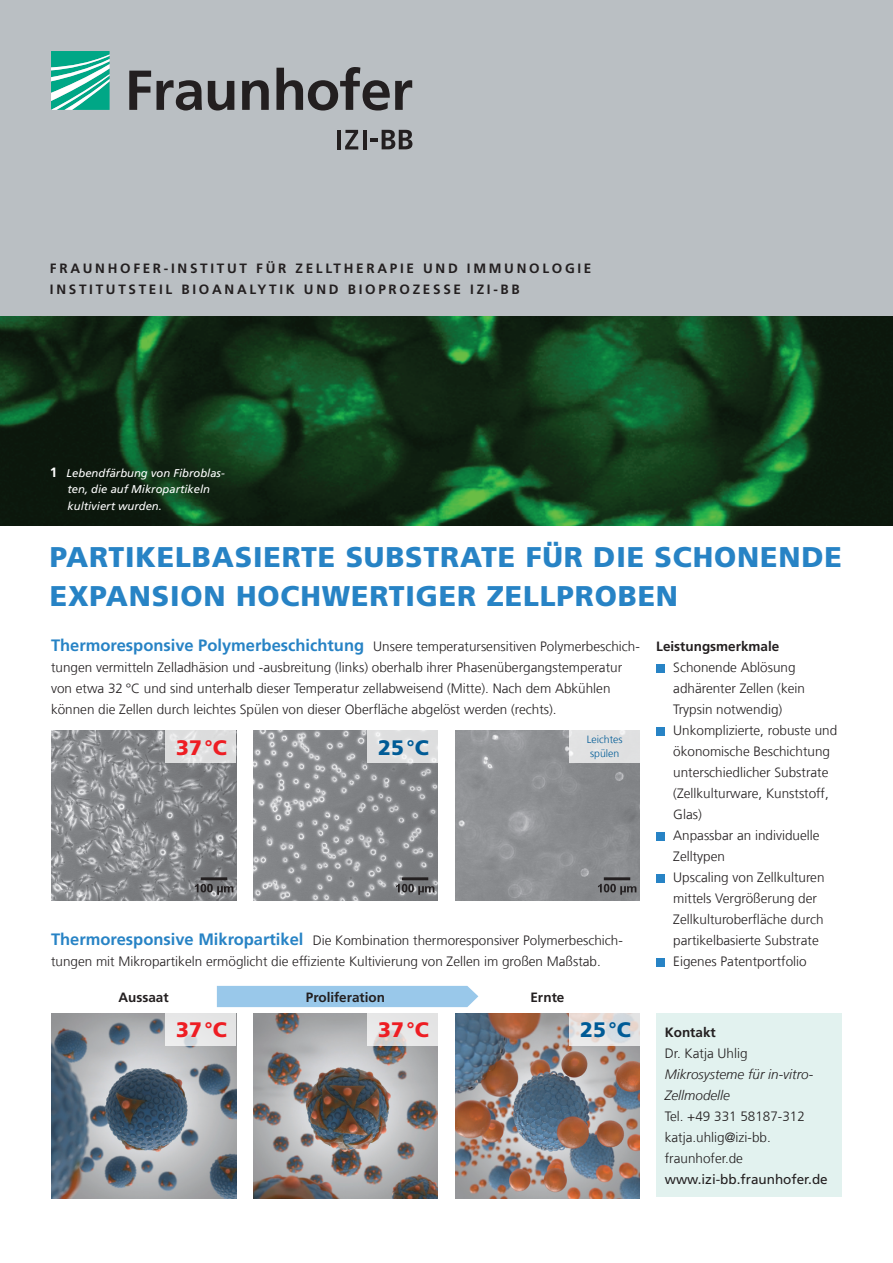
<style>
.page{position:relative;width:893px;height:1263px;background:#fff}
.page>*{position:absolute;margin:0;border:0;box-sizing:border-box;transform-origin:0 0}
.t1{font:900 28.5px/39px "Frutiger LT Com";letter-spacing:.03em;color:#2783c5}
.t2{font:900 21px "Frutiger LT Com";color:#ee1d23}
.t3{font:900 21px "Frutiger LT Com";color:#005b96}
.t4{font:300 13.5px/21px "Frutiger LT Com";color:#231f20}
.t5{font:700 13.5px/21px "Frutiger LT Com";letter-spacing:.2em;color:#231f20}
.t6{font:700 13.5px "Frutiger LT Com";color:#231f20}
.t7{font:italic 300 13.5px/21px "Frutiger LT Com";color:#231f20}
.t8{font:13.5px "Frutiger LT Com";color:#231f20}
.t9{font:italic 11.25px/16.5px "Frutiger LT Com";color:#fff}
.t10{font:300 10.5px/13.5px "Frutiger LT Com";color:#005b96;text-align:center}
.s1{font-weight:700;font-style:normal;font-size:13.5px}
.s2{font-weight:700;font-size:16.5px;color:#2783c5}
</style>
<div class="page">
<img style="left:455px;top:1013px;width:185px;height:185px">
<img style="left:253px;top:1013px;width:185px;height:185px">
<img style="left:0;top:315px;width:893px;height:210px">
<div style="left:0;top:0;width:893px;height:315px;background:#babfc3"></div>
<svg style="left:51px;top:51px;width:59px;height:59px;background:#4bbfa8"></svg>
<svg style="left:129px;top:67px;width:283px;height:44px"></svg>
<hr style="left:337px;top:130px;width:4px;height:19px;background:#231f20">
<svg style="left:345px;top:130px;width:13px;height:19px"></svg>
<hr style="left:363px;top:130px;width:4px;height:19px;background:#231f20">
<svg style="left:370px;top:130px;width:42px;height:19px"></svg>
<div style="left:656px;top:1013px;width:186px;height:184px;background:#e2f2ef"></div>
<div style="left:656px;top:664px;width:8px;height:8px;background:#2783c5"></div>
<div style="left:656px;top:727px;width:8px;height:8px;background:#2783c5"></div>
<div style="left:656px;top:832px;width:8px;height:8px;background:#2783c5"></div>
<div style="left:656px;top:874px;width:8px;height:8px;background:#2783c5"></div>
<div style="left:656px;top:958px;width:8px;height:8px;background:#2783c5"></div>
<img style="left:51px;top:1013px;width:185px;height:185px">
<img style="left:51px;top:731px;width:185px;height:170px">
<img style="left:253px;top:731px;width:185px;height:170px">
<img style="left:455px;top:731px;width:185px;height:170px">
<div style="left:569px;top:731px;width:71px;height:32px;background:#e0e1e1"></div>
<div style="left:166px;top:1013px;width:70px;height:32px;background:#e6e6e7"></div>
<div style="left:217px;top:986px;width:261px;height:21px;background:#99c8ea"></div>
<svg style="left:367px;top:1013px;width:71px;height:32px;background:#e3e2e2"></svg>
<svg style="left:569px;top:1013px;width:71px;height:32px;background:#e1dfdf"></svg>
<svg style="left:367px;top:731px;width:71px;height:32px;background:#e0e0e1"></svg>
<div style="left:166px;top:731px;width:70px;height:32px;background:linear-gradient(to right,#e2e2e3,#dededf)"></div>
<p class="t5" style="left:50px;top:258px;width:543px">FRAUNHOFER-INSTITUT FÜR ZELLTHERAPIE UND IMMUNOLOGIE<br>INSTITUTSTEIL BIOANALYTIK UND BIOPROZESSE IZI-BB</p>
<p class="t9" style="left:68px;top:465px;width:159px;text-indent:-18px"><span class="s1">1</span> Lebendfärbung von Fibroblas&shy;ten, die auf Mikropartikeln kultiviert wurden.</p>
<h1 class="t1" style="left:50px;top:537px;width:793px">PARTIKELBASIERTE SUBSTRATE FÜR DIE SCHONENDE<br>EXPANSION HOCHWERTIGER ZELLPROBEN</h1>
<p class="t4" style="left:51px;top:636px;width:590px"><span class="s2">Thermoresponsive Polymerbeschichtung</span> Unsere temperatursensitiven Polymerbeschich&shy;tungen vermitteln Zelladhäsion und -ausbreitung (links) oberhalb ihrer Phasenübergangstemperatur von etwa 32 °C und sind unterhalb dieser Temperatur zellabweisend (Mitte). Nach dem Abkühlen können die Zellen durch leichtes Spülen von dieser Oberfläche abgelöst werden (rechts).</p>
<p class="t6" style="left:656px;top:638px;width:125px">Leistungsmerkmale</p>
<p class="t4" style="left:673px;top:657px;width:166px">Schonende Ablösung adhärenter Zellen (kein<br>Trypsin notwendig)<br>Unkomplizierte, robuste und ökonomische Beschichtung unterschiedlicher Substrate (Zellkulturware, Kunststoff,<br>Glas)<br>Anpassbar an individuelle<br>Zelltypen<br>Upscaling von Zellkulturen mittels Vergrößerung der<br>Zellkulturoberfläche durch partikelbasierte Substrate<br>Eigenes Patentportfolio</p>
<p class="t10" style="left:587px;top:733px;width:37px">Leichtes spülen</p>
<h2 class="t2" style="left:176px;top:735px;width:52px">37 °C</h2>
<h2 class="t3" style="left:378px;top:735px;width:52px">25 °C</h2>
<p class="t4" style="left:51px;top:930px;width:573px"><span class="s2">Thermoresponsive Mikropartikel</span> Die Kombination thermoresponsiver Polymerbeschich&shy;tungen mit Mikropartikeln ermöglicht die effiziente Kultivierung von Zellen im großen Maßstab.</p>
<p class="t6" style="left:118px;top:989px;width:52px">Aussaat</p>
<p class="t6" style="left:306px;top:989px;width:81px">Proliferation</p>
<p class="t5" style="left:530px;top:986px;width:36px">Ernte</p>
<h2 class="t2" style="left:176px;top:1017px;width:52px">37 °C</h2>
<h2 class="t2" style="left:378px;top:1017px;width:52px">37 °C</h2>
<h2 class="t3" style="left:580px;top:1017px;width:52px">25 °C</h2>
<p class="t6" style="left:665px;top:1024px;width:53px">Kontakt</p>
<p class="t4" style="left:665px;top:1043px;width:84px">Dr. Katja Uhlig</p>
<p class="t7" style="left:665px;top:1063px;width:150px">Mikrosysteme für in-vitro-<br>Zellmodelle</p>
<p class="t4" style="left:665px;top:1106px;width:142px">Tel. +49 331 58187-312 katja.uhlig@izi-bb. fraunhofer.de</p>
<p class="t8" style="left:665px;top:1171px;width:165px">www.izi-bb.fraunhofer.de</p>
</div>
